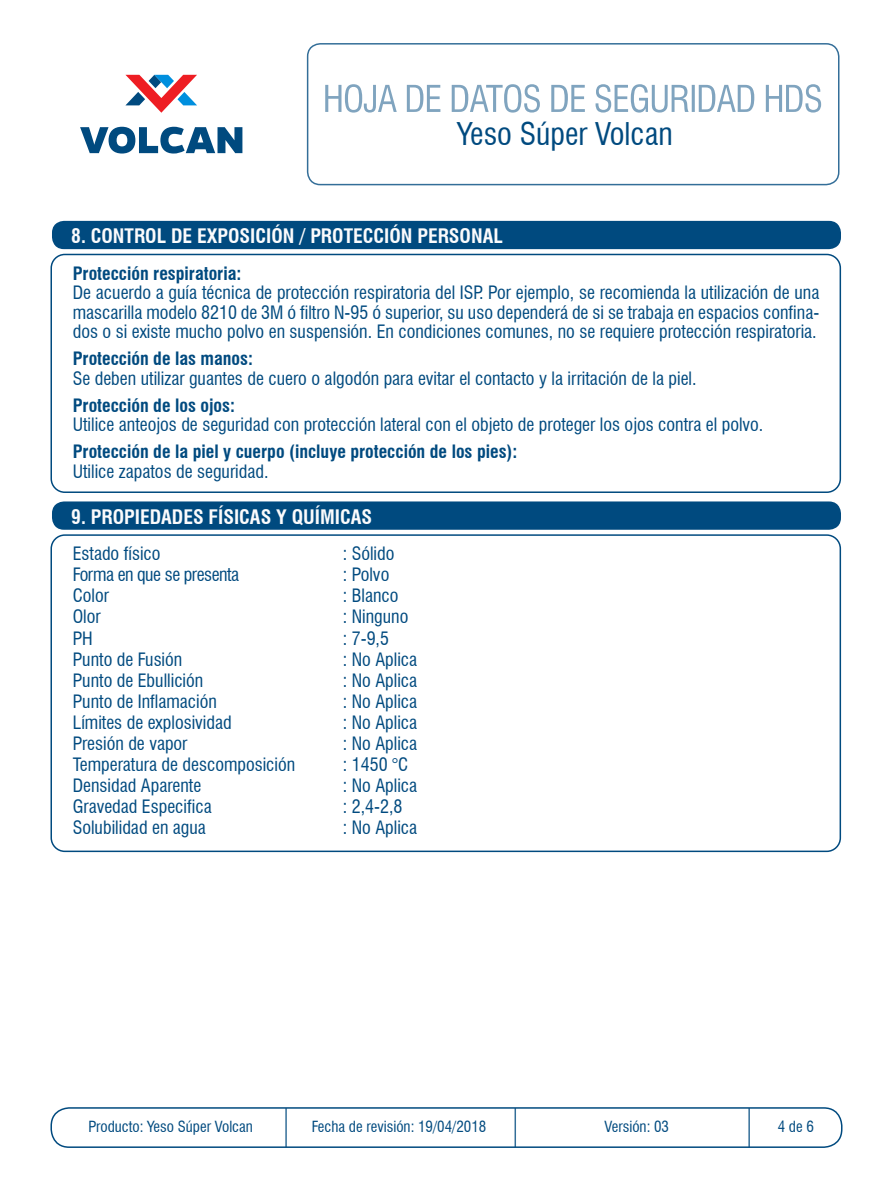
<style>
.page{position:relative;width:893px;height:1191px;background:#fff}
.page>*{position:absolute;margin:0;border:0;box-sizing:border-box;transform-origin:0 0}
.t1{font:condensed 30.6px "Swiss 721 BT";color:#004a7f}
.t2{font:700 condensed 19.5px "Swiss 721 BT";color:#fbfbfc}
.t3{font:condensed 18px/19.5px "Swiss 721 BT";color:#004a7f;text-align:justify}
.t4{font:700 condensed 18px "Swiss 721 BT";color:#004a7f}
.t5{font:condensed 18px "Swiss 721 BT";letter-spacing:-.025em;color:#004a7f}
.t6{font:condensed 15px "Swiss 721 BT";color:#004a7f}
</style>
<div class="page">
<div style="left:50px;top:254px;width:791px;height:239px;border:2px solid #004a7f;border-radius:14px"></div>
<div style="left:52px;top:221px;width:789px;height:28px;background:#004a7f;border-radius:12px"></div>
<div style="left:50px;top:534px;width:791px;height:318px;border:2px solid #004a7f;border-radius:14px"></div>
<div style="left:52px;top:501px;width:789px;height:29px;background:#004a7f;border-radius:12px"></div>
<div style="left:50px;top:1107px;width:792px;height:41px;border:2px solid #004a7f;border-radius:18px"></div>
<hr style="left:285px;top:1108px;width:2px;height:39px;background:#004a7f">
<hr style="left:514px;top:1108px;width:2px;height:39px;background:#004a7f">
<hr style="left:748px;top:1108px;width:2px;height:39px;background:#004a7f">
<div style="left:307px;top:43px;width:532px;height:142px;border:2px solid #004a7f;border-radius:13px"></div>
<svg style="left:325px;top:84px;width:496px;height:29px"></svg>
<svg style="left:125px;top:75px;width:72px;height:38px"></svg>
<svg style="left:80px;top:127px;width:162px;height:26px"></svg>
<h1 class="t1" style="left:457px;top:115px;width:217px">Yeso Súper Volcan</h1>
<p class="t2" style="left:71px;top:224px;width:433px">8. CONTROL DE EXPOSICIÓN / PROTECCIÓN PERSONAL</p>
<p class="t4" style="left:73px;top:262px;width:170px">Protección respiratoria:</p>
<p class="t3" style="left:73px;top:283px;width:748px">De acuerdo a guía técnica de protección respiratoria del ISP. Por ejemplo, se recomienda la utilización de una mascarilla modelo 8210 de 3M ó filtro N-95 ó superior, su uso dependerá de si se trabaja en espacios confina&shy;dos o si existe mucho polvo en suspensión. En condiciones comunes, no se requiere protección respiratoria.</p>
<p class="t4" style="left:73px;top:348px;width:182px">Protección de las manos:</p>
<p class="t3" style="left:73px;top:368px;width:625px">Se deben utilizar guantes de cuero o algodón para evitar el contacto y la irritación de la piel.</p>
<p class="t4" style="left:73px;top:394px;width:164px">Protección de los ojos:</p>
<p class="t3" style="left:73px;top:415px;width:692px">Utilice anteojos de seguridad con protección lateral con el objeto de proteger los ojos contra el polvo.</p>
<p class="t4" style="left:73px;top:441px;width:446px">Protección de la piel y cuerpo (incluye protección de los pies):</p>
<p class="t3" style="left:73px;top:461px;width:197px">Utilice zapatos de seguridad.</p>
<p class="t2" style="left:71px;top:505px;width:302px">9. PROPIEDADES FÍSICAS Y QUÍMICAS</p>
<p class="t3" style="left:73px;top:544px;width:89px">Estado físico</p>
<p class="t3" style="left:343px;top:544px;width:53px">: Sólido</p>
<p class="t5" style="left:73px;top:564px;width:168px">Forma en que se presenta</p>
<p class="t3" style="left:343px;top:565px;width:48px">: Polvo</p>
<p class="t3" style="left:73px;top:586px;width:38px">Color</p>
<p class="t3" style="left:343px;top:586px;width:57px">: Blanco</p>
<p class="t3" style="left:73px;top:607px;width:30px">Olor</p>
<p class="t3" style="left:343px;top:607px;width:67px">: Ninguno</p>
<p class="t3" style="left:73px;top:628px;width:22px">PH</p>
<p class="t3" style="left:343px;top:628px;width:48px">: 7-9,5</p>
<p class="t3" style="left:73px;top:649px;width:111px">Punto de Fusión</p>
<p class="t3" style="left:343px;top:649px;width:76px">: No Aplica</p>
<p class="t3" style="left:73px;top:670px;width:132px">Punto de Ebullición</p>
<p class="t3" style="left:343px;top:670px;width:76px">: No Aplica</p>
<p class="t3" style="left:73px;top:691px;width:146px">Punto de Inflamación</p>
<p class="t3" style="left:343px;top:691px;width:76px">: No Aplica</p>
<p class="t3" style="left:73px;top:712px;width:160px">Límites de explosividad</p>
<p class="t3" style="left:343px;top:712px;width:76px">: No Aplica</p>
<p class="t3" style="left:73px;top:733px;width:116px">Presión de vapor</p>
<p class="t3" style="left:343px;top:733px;width:76px">: No Aplica</p>
<p class="t3" style="left:73px;top:754px;width:224px">Temperatura de descomposición</p>
<p class="t3" style="left:343px;top:754px;width:67px">: 1450 °C</p>
<p class="t3" style="left:73px;top:775px;width:130px">Densidad Aparente</p>
<p class="t3" style="left:343px;top:775px;width:76px">: No Aplica</p>
<p class="t3" style="left:73px;top:796px;width:140px">Gravedad Especifica</p>
<p class="t3" style="left:343px;top:796px;width:61px">: 2,4-2,8</p>
<p class="t3" style="left:73px;top:817px;width:135px">Solubilidad en agua</p>
<p class="t3" style="left:343px;top:817px;width:76px">: No Aplica</p>
<p class="t6" style="left:88px;top:1118px;width:166px">Producto: Yeso Súper Volcan</p>
<p class="t6" style="left:312px;top:1118px;width:176px">Fecha de revisión: 19/04/2018</p>
<p class="t6" style="left:604px;top:1118px;width:66px">Versión: 03</p>
<p class="t6" style="left:778px;top:1118px;width:38px">4 de 6</p>
</div>
